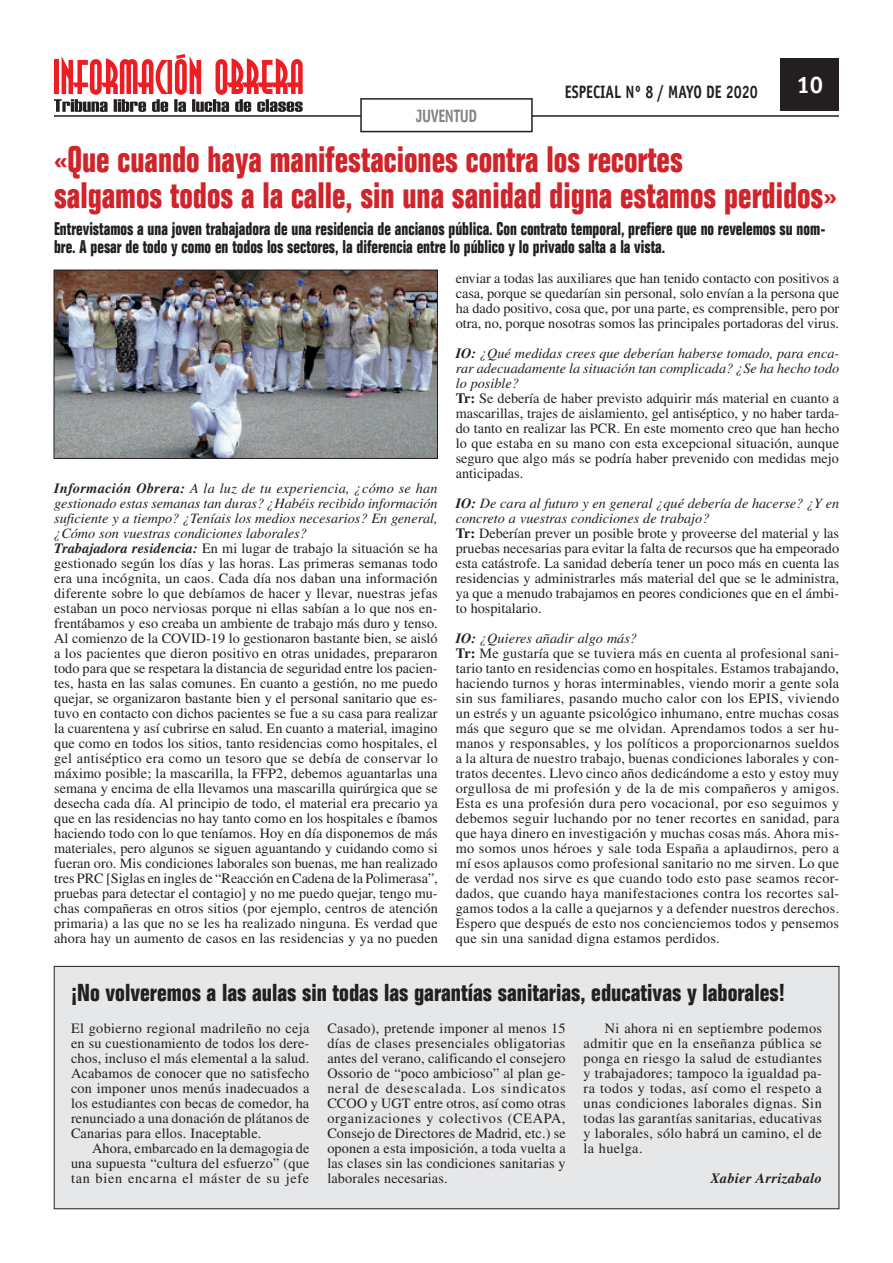
<style>
.page{position:relative;width:893px;height:1263px;background:#fff}
.page>*{position:absolute;margin:0;border:0;box-sizing:border-box;transform-origin:0 0}
._00_Titular_4_Column{font:700 condensed 36px "Folio Std";color:#d1232a;scale:.92 1}
._00_Titular_2_Column{font:700 condensed 24px "Folio Std";color:#231f20}
.t1{font:700 24px "Officina Sans Std";color:#fff}
._00_Ladillo{font:700 condensed 18px/18px "Folio Std";color:#231f20;scale:.9 1}
.t2{font:700 18px "Officina Sans Std";color:#231f20;scale:.8 1}
.t3{font:700 18px "Officina Sans Std";letter-spacing:-.025em;color:#808285;scale:.8 1}
._00_Cuerpo_de_Texto{font:14.25px/15px "Times LT Std";letter-spacing:.01em;color:#231f20;text-align:justify}
._00_Cuerpo_de_Texto-2{font:italic 14.25px/15px "Times LT Std";color:#231f20;text-align:justify}
._00__Firma{font:italic 700 14.25px "Times LT Std";letter-spacing:.025em;color:#231f20}
.s1{font-weight:700}
.s2{font-weight:700;font-style:italic}
</style>
<div class="page">
<div style="left:54px;top:966px;width:785px;height:243px;background:#e6e7e9"></div>
<div style="left:54px;top:966px;width:785px;height:243px;border:1px solid #231f20"></div>
<img style="left:56px;top:272px;width:380px;height:185px">
<div style="left:54px;top:270px;width:384px;height:189px;border:1px solid #231f20"></div>
<svg style="left:54px;top:54px;width:249px;height:58px"></svg>
<div style="left:780px;top:58px;width:59px;height:53px;background:#231f20"></div>
<hr style="left:54px;top:115px;width:785px;height:2px;background:#231f20">
<div style="left:361px;top:99px;width:171px;height:33px;background:#fff"></div>
<div style="left:360px;top:98px;width:173px;height:34px;border:2px solid #231f20"></div>
<p class="t3" style="left:416px;top:104px;width:78px">JUVENTUD</p>
<p class="t2" style="left:565px;top:80px;width:243px">ESPECIAL Nº 8 / MAYO DE 2020</p>
<h2 class="t1" style="left:796px;top:70px;width:28px">10</h2>
<p class="_00_Titular_4_Column" style="left:54px;top:140px;width:685px">«Que cuando haya manifestaciones contra los recortes</p>
<p class="_00_Titular_4_Column" style="left:54px;top:176px;width:853px">salgamos todos a la calle, sin una sanidad digna estamos perdidos»</p>
<p class="_00_Ladillo" style="left:54px;top:220px;width:859px">Entrevistamos a una joven trabajadora de una residencia de ancianos pública. Con contrato temporal, prefiere que no revelemos su nom&shy;bre. A pesar de todo y como en todos los sectores, la diferencia entre lo público y lo privado salta a la vista.</p>
<p class="_00_Cuerpo_de_Texto-2" style="left:54px;top:480px;width:385px"><span class="s1">Información Obrera:</span> A la luz de tu experiencia, ¿cómo se han gestionado estas semanas tan duras? ¿Habéis recibido información suficiente y a tiempo? ¿Teníais los medios necesarios? En general, ¿Cómo son vuestras condiciones laborales?</p>
<p class="_00_Cuerpo_de_Texto" style="left:54px;top:540px;width:385px"><span class="s2">Trabajadora residencia:</span> En mi lugar de trabajo la situación se ha gestionado según los días y las horas. Las primeras semanas todo era una incógnita, un caos. Cada día nos daban una información diferente sobre lo que debíamos de hacer y llevar, nuestras jefas estaban un poco nerviosas porque ni ellas sabían a lo que nos en&shy;frentábamos y eso creaba un ambiente de trabajo más duro y tenso.<br>Al comienzo de la COVID-19 lo gestionaron bastante bien, se aisló a los pacientes que dieron positivo en otras unidades, prepararon todo para que se respetara la distancia de seguridad entre los pacien&shy;tes, hasta en las salas comunes. En cuanto a gestión, no me puedo quejar, se organizaron bastante bien y el personal sanitario que es&shy;tuvo en contacto con dichos pacientes se fue a su casa para realizar la cuarentena y así cubrirse en salud. En cuanto a material, imagino que como en todos los sitios, tanto residencias como hospitales, el gel antiséptico era como un tesoro que se debía de conservar lo máximo posible; la mascarilla, la FFP2, debemos aguantarlas una semana y encima de ella llevamos una mascarilla quirúrgica que se desecha cada día. Al principio de todo, el material era precario ya que en las residencias no hay tanto como en los hospitales e íbamos haciendo todo con lo que teníamos. Hoy en día disponemos de más materiales, pero algunos se siguen aguantando y cuidando como si fueran oro. Mis condiciones laborales son buenas, me han realizado tres PRC [Siglas en ingles de “Reacción en Cadena de la Polimerasa”, pruebas para detectar el contagio] y no me puedo quejar, tengo mu&shy;chas compañeras en otros sitios (por ejemplo, centros de atención primaria) a las que no se les ha realizado ninguna. Es verdad que ahora hay un aumento de casos en las residencias y ya no pueden</p>
<p class="_00_Cuerpo_de_Texto" style="left:456px;top:270px;width:385px">enviar a todas las auxiliares que han tenido contacto con positivos a casa, porque se quedarían sin personal, solo envían a la persona que ha dado positivo, cosa que, por una parte, es comprensible, pero por otra, no, porque nosotras somos las principales portadoras del virus.</p>
<p class="_00_Cuerpo_de_Texto-2" style="left:456px;top:345px;width:385px"><span class="s1">IO:</span> ¿Qué medidas crees que deberían haberse tomado, para enca&shy;rar adecuadamente la situación tan complicada? ¿Se ha hecho todo lo posible?</p>
<p class="_00_Cuerpo_de_Texto" style="left:456px;top:390px;width:385px"><span class="s1">Tr:</span> Se debería de haber previsto adquirir más material en cuanto a mascarillas, trajes de aislamiento, gel antiséptico, y no haber tarda&shy;do tanto en realizar las PCR. En este momento creo que han hecho lo que estaba en su mano con esta excepcional situación, aunque seguro que algo más se podría haber prevenido con medidas mejo anticipadas.</p>
<p class="_00_Cuerpo_de_Texto-2" style="left:456px;top:495px;width:385px"><span class="s1">IO:</span> De cara al futuro y en general ¿qué debería de hacerse? ¿Y en concreto a vuestras condiciones de trabajo?</p>
<p class="_00_Cuerpo_de_Texto" style="left:456px;top:525px;width:385px"><span class="s1">Tr:</span> Deberían prever un posible brote y proveerse del material y las pruebas necesarias para evitar la falta de recursos que ha empeorado esta catástrofe. La sanidad debería tener un poco más en cuenta las residencias y administrarles más material del que se le administra, ya que a menudo trabajamos en peores condiciones que en el ámbi&shy;to hospitalario.</p>
<p class="_00_Cuerpo_de_Texto-2" style="left:456px;top:631px;width:183px"><span class="s1">IO:</span> ¿Quieres añadir algo más?</p>
<p class="_00_Cuerpo_de_Texto" style="left:456px;top:645px;width:385px"><span class="s1">Tr:</span> Me gustaría que se tuviera más en cuenta al profesional sani&shy;tario tanto en residencias como en hospitales. Estamos trabajando, haciendo turnos y horas interminables, viendo morir a gente sola sin sus familiares, pasando mucho calor con los EPIS, viviendo un estrés y un aguante psicológico inhumano, entre muchas cosas más que seguro que se me olvidan. Aprendamos todos a ser hu&shy;manos y responsables, y los políticos a proporcionarnos sueldos a la altura de nuestro trabajo, buenas condiciones laborales y con&shy;tratos decentes. Llevo cinco años dedicándome a esto y estoy muy orgullosa de mi profesión y de la de mis compañeros y amigos.<br>Esta es una profesión dura pero vocacional, por eso seguimos y debemos seguir luchando por no tener recortes en sanidad, para que haya dinero en investigación y muchas cosas más. Ahora mis&shy;mo somos unos héroes y sale toda España a aplaudirnos, pero a mí esos aplausos como profesional sanitario no me sirven. Lo que de verdad nos sirve es que cuando todo esto pase seamos recor&shy;dados, que cuando haya manifestaciones contra los recortes sal&shy;gamos todos a la calle a quejarnos y a defender nuestros derechos.<br>Espero que después de esto nos concienciemos todos y pensemos que sin una sanidad digna estamos perdidos.</p>
<p class="_00_Titular_2_Column" style="left:71px;top:979px;width:715px">¡No volveremos a las aulas sin todas las garantías sanitarias, educativas y laborales!</p>
<p class="_00_Cuerpo_de_Texto" style="left:71px;top:1020px;width:240px">El gobierno regional madrileño no ceja en su cuestionamiento de todos los dere&shy;chos, incluso el más elemental a la salud.<br>Acabamos de conocer que no satisfecho con imponer unos menús inadecuados a los estudiantes con becas de comedor, ha renunciado a una donación de plátanos de Canarias para ellos. Inaceptable.</p>
<p class="_00_Cuerpo_de_Texto" style="left:71px;top:1140px;width:240px;text-indent:21px">Ahora, embarcado en la demagogia de una supuesta “cultura del esfuerzo” (que tan bien encarna el máster de su jefe</p>
<p class="_00_Cuerpo_de_Texto" style="left:327px;top:1020px;width:240px">Casado), pretende imponer al menos 15 días de clases presenciales obligatorias antes del verano, calificando el consejero Ossorio de “poco ambicioso” al plan ge&shy;neral de desescalada. Los sindicatos CCOO y UGT entre otros, así como otras organizaciones y colectivos (CEAPA, Consejo de Directores de Madrid, etc.) se oponen a esta imposición, a toda vuelta a las clases sin las condiciones sanitarias y laborales necesarias.</p>
<p class="_00_Cuerpo_de_Texto" style="left:584px;top:1020px;width:240px;text-indent:21px">Ni ahora ni en septiembre podemos admitir que en la enseñanza pública se ponga en riesgo la salud de estudiantes y trabajadores; tampoco la igualdad pa&shy;ra todos y todas, así como el respeto a unas condiciones laborales dignas. Sin todas las garantías sanitarias, educativas y laborales, sólo habrá un camino, el de la huelga.</p>
<p class="_00__Firma" style="left:711px;top:1170px;width:113px">Xabier Arrizabalo</p>
</div>
